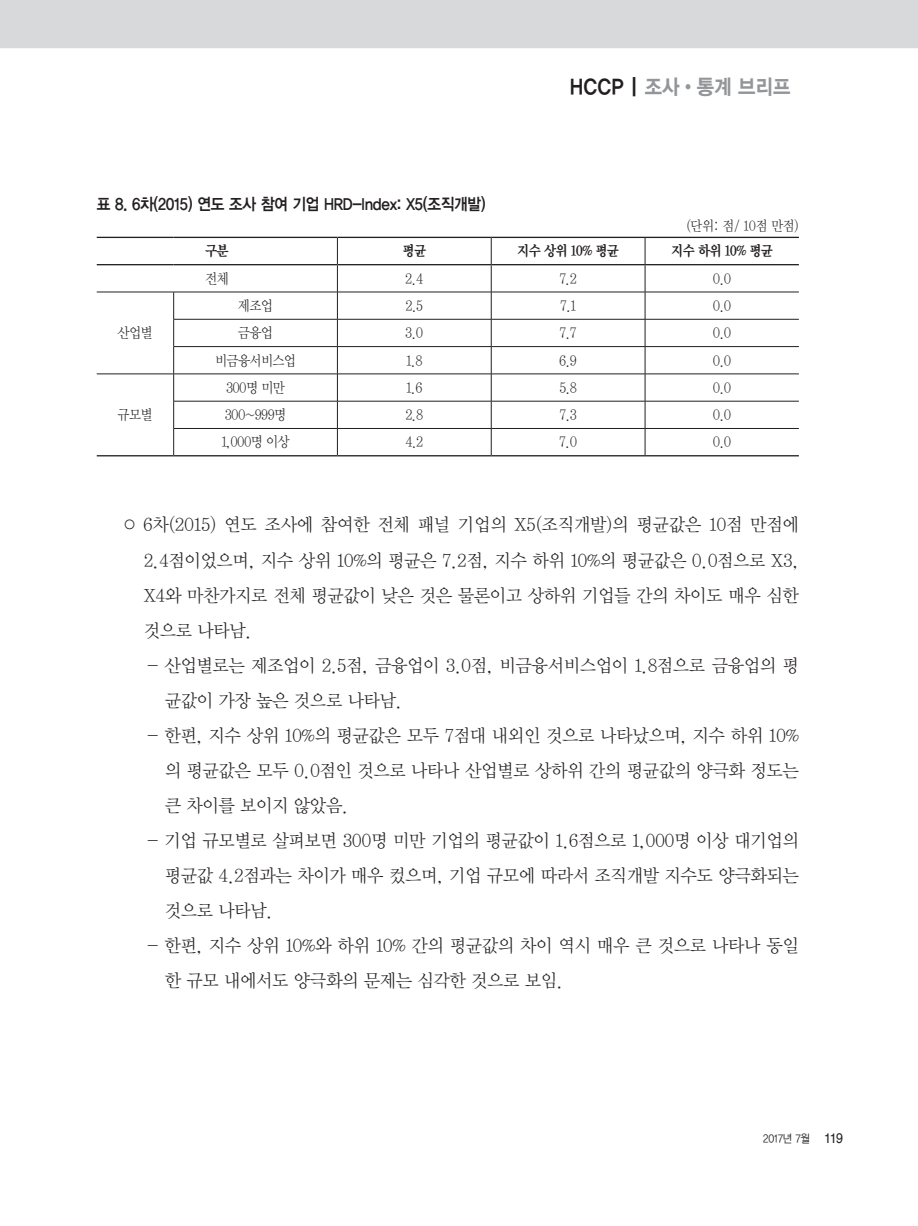
<style>
.page{position:relative;width:918px;height:1226px;background:#fff}
.page>*{position:absolute;margin:0;border:0;box-sizing:border-box;transform-origin:0 0}
.t1{font:21px "YDVYGO15";color:#939598;scale:.9 1}
.t2{font:18.2px/35px "YDVY Mj O12";letter-spacing:-.025em;color:#231f20;text-align:justify;scale:.96 1}
.t3{font:16.45px "YDVYGO14";letter-spacing:-.02em;color:#231f20;scale:.9 1}
.t4{font:14.35px "YDVY Mj O12";letter-spacing:-.05em;color:#231f20;scale:.9 1}
.t5{font:14.35px "YDVY Mj O15";letter-spacing:-.05em;color:#231f20;scale:.9 1}
.t6{font:14px "YDVY Mj O12";letter-spacing:-.025em;color:#231f20;scale:.9 1}
.t7{font:11.38px "YDVYGO12";color:#231f20;scale:.9 1}
.s1{color:#231f20}
.s2{font-family:"Helvetica";font-size:14px}
</style>
<div class="page">
<div style="left:0;top:0;width:918px;height:98px;background:#d8d9db"></div>
<div style="left:0;top:48px;width:918px;height:50px;background:#fff"></div>
<hr style="left:97px;top:292px;width:77px;height:1px;background:#231f20">
<hr style="left:174px;top:292px;width:163px;height:1px;background:#231f20">
<hr style="left:337px;top:292px;width:154px;height:1px;background:#231f20">
<hr style="left:491px;top:292px;width:154px;height:1px;background:#231f20">
<hr style="left:645px;top:292px;width:154px;height:1px;background:#231f20">
<hr style="left:173px;top:319px;width:164px;height:1px;background:#231f20">
<hr style="left:337px;top:319px;width:154px;height:1px;background:#231f20">
<hr style="left:491px;top:319px;width:154px;height:1px;background:#231f20">
<hr style="left:645px;top:319px;width:154px;height:1px;background:#231f20">
<hr style="left:173px;top:346px;width:164px;height:1px;background:#231f20">
<hr style="left:337px;top:346px;width:154px;height:1px;background:#231f20">
<hr style="left:491px;top:346px;width:154px;height:1px;background:#231f20">
<hr style="left:645px;top:346px;width:154px;height:1px;background:#231f20">
<hr style="left:97px;top:373px;width:77px;height:1px;background:#231f20">
<hr style="left:174px;top:373px;width:163px;height:1px;background:#231f20">
<hr style="left:337px;top:373px;width:154px;height:1px;background:#231f20">
<hr style="left:491px;top:373px;width:154px;height:1px;background:#231f20">
<hr style="left:645px;top:373px;width:154px;height:1px;background:#231f20">
<hr style="left:173px;top:401px;width:164px;height:1px;background:#231f20">
<hr style="left:337px;top:401px;width:154px;height:1px;background:#231f20">
<hr style="left:491px;top:401px;width:154px;height:1px;background:#231f20">
<hr style="left:645px;top:401px;width:154px;height:1px;background:#231f20">
<hr style="left:173px;top:428px;width:164px;height:1px;background:#231f20">
<svg style="left:173px;top:292px;width:1px;height:163px"></svg>
<hr style="left:337px;top:428px;width:154px;height:1px;background:#231f20">
<svg style="left:337px;top:238px;width:1px;height:217px"></svg>
<hr style="left:491px;top:428px;width:154px;height:1px;background:#231f20">
<svg style="left:491px;top:238px;width:1px;height:217px"></svg>
<hr style="left:645px;top:428px;width:154px;height:1px;background:#231f20">
<svg style="left:645px;top:238px;width:1px;height:217px"></svg>
<hr style="left:97px;top:237px;width:77px;height:1px;background:#231f20">
<hr style="left:174px;top:237px;width:163px;height:1px;background:#231f20">
<hr style="left:337px;top:237px;width:154px;height:1px;background:#231f20">
<hr style="left:491px;top:237px;width:154px;height:1px;background:#231f20">
<hr style="left:645px;top:237px;width:154px;height:1px;background:#231f20">
<hr style="left:97px;top:455px;width:77px;height:1px;background:#231f20">
<hr style="left:174px;top:455px;width:163px;height:1px;background:#231f20">
<hr style="left:337px;top:455px;width:154px;height:1px;background:#231f20">
<hr style="left:491px;top:455px;width:154px;height:1px;background:#231f20">
<hr style="left:645px;top:455px;width:154px;height:1px;background:#231f20">
<hr style="left:97px;top:264px;width:77px;height:1px;background:#231f20">
<hr style="left:174px;top:264px;width:163px;height:1px;background:#231f20">
<hr style="left:337px;top:264px;width:154px;height:1px;background:#231f20">
<hr style="left:491px;top:264px;width:154px;height:1px;background:#231f20">
<hr style="left:645px;top:264px;width:154px;height:1px;background:#231f20">
<p class="t3" style="left:97px;top:194px;width:434px">표 8. 6차(2015) 연도 조사 참여 기업 HRD-Index: X5(조직개발)</p>
<p class="t1" style="left:570px;top:74px;width:247px"><span class="s1">HCCP |</span> 조사•통계 브리프</p>
<p class="t6" style="left:686px;top:217px;width:126px">(단위: 점/ 10점 만점)</p>
<p class="t4" style="left:118px;top:324px;width:41px">산업별</p>
<p class="t4" style="left:118px;top:406px;width:41px">규모별</p>
<p class="t5" style="left:205px;top:242px;width:28px">구분</p>
<p class="t5" style="left:402px;top:242px;width:28px">평균</p>
<p class="t5" style="left:517px;top:242px;width:115px">지수 상위 10% 평균</p>
<p class="t5" style="left:671px;top:242px;width:115px">지수 하위 10% 평균</p>
<p class="t4" style="left:205px;top:270px;width:28px">전체</p>
<p class="t4" style="left:405px;top:270px;width:22px">2.4</p>
<p class="t4" style="left:559px;top:270px;width:21px">7.2</p>
<p class="t4" style="left:713px;top:270px;width:22px">0.0</p>
<p class="t4" style="left:238px;top:297px;width:41px">제조업</p>
<p class="t4" style="left:405px;top:297px;width:21px">2.5</p>
<p class="t4" style="left:560px;top:297px;width:19px">7.1</p>
<p class="t4" style="left:713px;top:297px;width:22px">0.0</p>
<p class="t4" style="left:238px;top:324px;width:41px">금융업</p>
<p class="t4" style="left:405px;top:324px;width:22px">3.0</p>
<p class="t4" style="left:559px;top:324px;width:21px">7.7</p>
<p class="t4" style="left:713px;top:324px;width:22px">0.0</p>
<p class="t4" style="left:215px;top:352px;width:92px">비금융서비스업</p>
<p class="t4" style="left:406px;top:352px;width:20px">1.8</p>
<p class="t4" style="left:559px;top:352px;width:21px">6.9</p>
<p class="t4" style="left:713px;top:352px;width:22px">0.0</p>
<p class="t4" style="left:226px;top:379px;width:67px">300명 미만</p>
<p class="t4" style="left:406px;top:379px;width:20px">1.6</p>
<p class="t4" style="left:559px;top:379px;width:21px">5.8</p>
<p class="t4" style="left:713px;top:379px;width:22px">0.0</p>
<p class="t4" style="left:225px;top:406px;width:70px">300~999명</p>
<p class="t4" style="left:405px;top:406px;width:21px">2.8</p>
<p class="t4" style="left:559px;top:406px;width:21px">7.3</p>
<p class="t4" style="left:713px;top:406px;width:22px">0.0</p>
<p class="t4" style="left:221px;top:433px;width:77px">1,000명 이상</p>
<p class="t4" style="left:405px;top:433px;width:22px">4.2</p>
<p class="t4" style="left:559px;top:433px;width:21px">7.0</p>
<p class="t4" style="left:713px;top:433px;width:22px">0.0</p>
<p class="t2" style="left:144px;top:507px;width:684px;text-indent:-22px">○ 6차(2015) 연도 조사에 참여한 전체 패널 기업의 X5(조직개발)의 평균값은 10점 만점에 2.4점이었으며, 지수 상위 10%의 평균은 7.2점, 지수 하위 10%의 평균값은 0.0점으로 X3, X4와 마찬가지로 전체 평균값이 낮은 것은 물론이고 상하위 기업들 간의 차이도 매우 심한 것으로 나타남.</p>
<p class="t2" style="left:165px;top:647px;width:662px;text-indent:-18px">- 산업별로는 제조업이 2.5점, 금융업이 3.0점, 비금융서비스업이 1.8점으로 금융업의 평 균값이 가장 높은 것으로 나타남.</p>
<p class="t2" style="left:165px;top:717px;width:662px;text-indent:-18px">- 한편, 지수 상위 10%의 평균값은 모두 7점대 내외인 것으로 나타났으며, 지수 하위 10% 의 평균값은 모두 0.0점인 것으로 나타나 산업별로 상하위 간의 평균값의 양극화 정도는 큰 차이를 보이지 않았음.</p>
<p class="t2" style="left:165px;top:822px;width:662px;text-indent:-18px">- 기업 규모별로 살펴보면 300명 미만 기업의 평균값이 1.6점으로 1,000명 이상 대기업의 평균값 4.2점과는 차이가 매우 컸으며, 기업 규모에 따라서 조직개발 지수도 양극화되는 것으로 나타남.</p>
<p class="t2" style="left:165px;top:927px;width:662px;text-indent:-18px">- 한편, 지수 상위 10%와 하위 10% 간의 평균값의 차이 역시 매우 큰 것으로 나타나 동일 한 규모 내에서도 양극화의 문제는 심각한 것으로 보임.</p>
<p class="t7" style="left:763px;top:1131px;width:90px">2017년 7월 <span class="s2">119</span></p>
</div>
